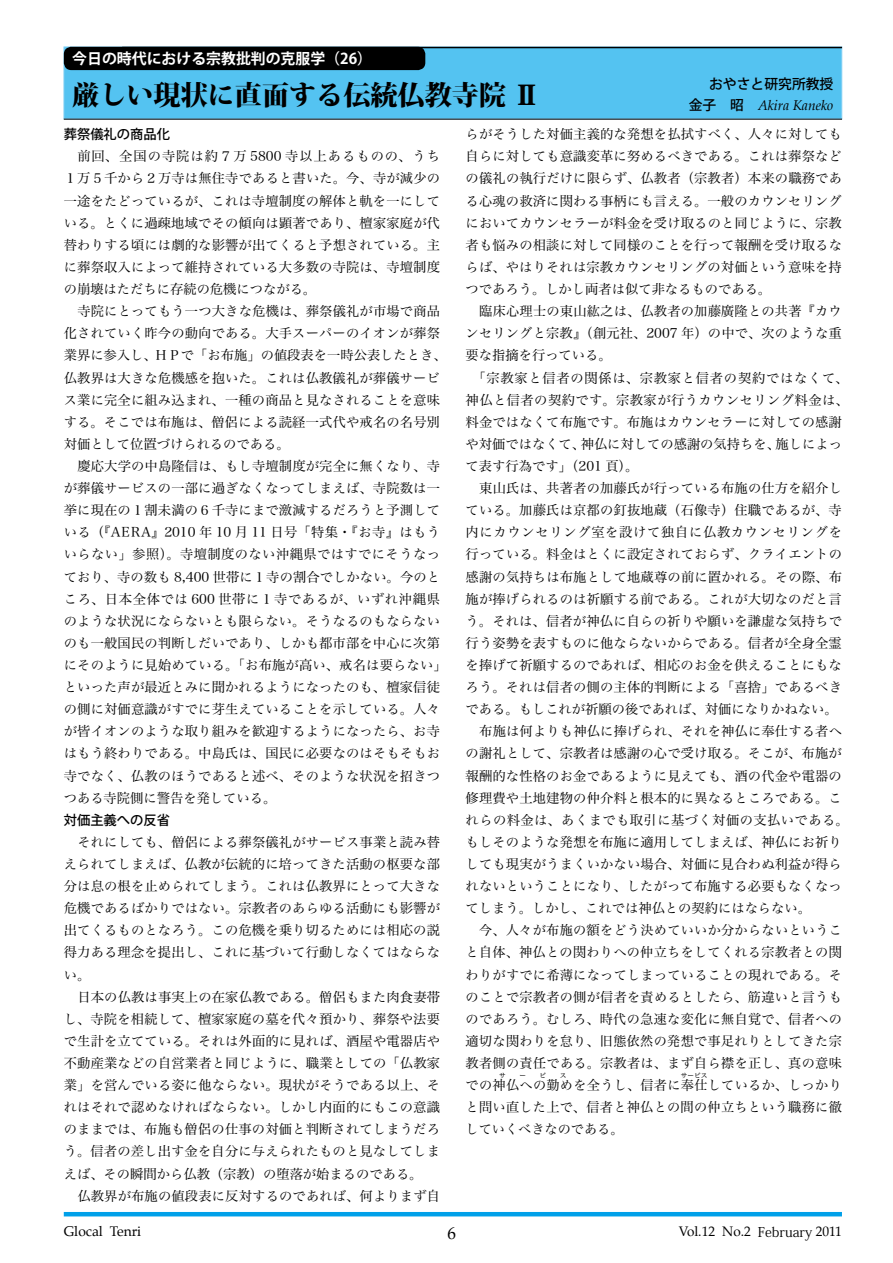
<style>
.page{position:relative;width:893px;height:1263px;background:#fff}
.page>*{position:absolute;margin:0;border:0;box-sizing:border-box;transform-origin:0 0}
.t1{font:800 27.15px "Koz Min Pro";color:#000}
.t2{font:16.95px "Palatino";color:#000}
.t3{font:700 14.85px "Koz Go Pro";color:#fff}
.t4{font:italic 13.8px "Palatino";color:#000}
.t5{font:13.8px "Palatino";color:#000}
.t6{font:500 13.8px "Koz Go Pro";color:#000}
.t7{font:13.5px "Palatino";color:#000}
.t8{font:13.35px/22px "Hira Min Pro W3";letter-spacing:.01em;color:#000;text-align:justify}
.t9{font:13.35px "Hira Min Pro W3";letter-spacing:.035em;color:#000}
.t10{font:13.35px "Hira Min Pro W3";letter-spacing:.055em;color:#000}
.t11{font:13.35px "Hira Min Pro W3";letter-spacing:.05em;color:#000}
.t12{font:500 13.35px "Koz Go Pro";color:#000}
.t13{font:6.6px "Hira Min Pro W3";color:#000}
.s1{font-family:"Koz Go Pro";font-weight:500;font-style:normal}
.s2{font-family:"Koz Min Pro"}
</style>
<div class="page">
<hr style="left:64px;top:1212px;width:778px;height:4px;background:#00a0e9">
<div style="left:64px;top:47px;width:778px;height:72px;background:#54c3f1;border:1px solid #7ecef4"></div>
<hr style="left:64px;top:119px;width:778px;height:1px;background:#000">
<hr style="left:122px;top:47px;width:720px;height:1px;background:#000">
<div style="left:65px;top:48px;width:360px;height:21px;background:#000;border-radius:7px"></div>
<div style="left:64px;top:47px;width:361px;height:23px;border:2px solid #000;border-radius:7px"></div>
<p class="t3" style="left:72px;top:49px;width:301px">今日の時代における宗教批判の克服学（26）</p>
<h1 class="t1" style="left:72px;top:74px;width:469px">厳しい現状に直面する伝統仏教寺院 Ⅱ</h1>
<p class="t6" style="left:709px;top:75px;width:126px">おやさと研究所教授</p>
<p class="t4" style="left:661px;top:94px;width:174px"><span class="s1">　　金子　昭　</span>Akira Kaneko</p>
<p class="t12" style="left:64px;top:126px;width:108px">葬祭儀礼の商品化</p>
<p class="t8" style="left:64px;top:144px;width:378px;text-indent:14px">前回、全国の寺院は約７万 5800 寺以上あるものの、うち１万５千から２万寺は無住寺であると書いた。今、寺が減少の一途をたどっているが、これは寺壇制度の解体と軌を一にしている。とくに過疎地域でその傾向は顕著であり、檀家家庭が代替わりする頃には劇的な影響が出てくると予想されている。主に葬祭収入によって維持されている大多数の寺院は、寺壇制度の崩壊はただちに存続の危機につながる。</p>
<p class="t8" style="left:64px;top:299px;width:384px;text-align:left;text-indent:14px">寺院にとってもう一つ大きな危機は、葬祭儀礼が市場で商品化されていく昨今の動向である。大手スーパーのイオンが葬祭業界に参入し、ＨＰで「お布施」の値段表を一時公表したとき、仏教界は大きな危機感を抱いた。これは仏教儀礼が葬儀サービス業に完全に組み込まれ、一種の商品と見なされることを意味する。そこでは布施は、僧侶による読経一式代や戒名の名号別対価として位置づけられるのである。</p>
<p class="t8" style="left:64px;top:454px;width:385px;text-align:left;text-indent:14px">慶応大学の中島隆信は、もし寺壇制度が完全に無くなり、寺が葬儀サービスの一部に過ぎなくなってしまえば、寺院数は一挙に現在の１割未満の６千寺にまで激減するだろうと予測している（『AERA』2010 年 10 月 11 日号「特集・『お寺』はもういらない」参照）。寺壇制度のない沖縄県ではすでにそうなっており、寺の数も 8,400 世帯に１寺の割合でしかない。今のところ、日本全体では 600 世帯に１寺であるが、いずれ沖縄県のような状況にならないとも限らない。そうなるのもならないのも一般国民の判断しだいであり、しかも都市部を中心に次第にそのように見始めている。「お布施が高い、戒名は要らない」といった声が最近とみに聞かれるようになったのも、檀家信徒の側に対価意識がすでに芽生えていることを示している。人々が皆イオンのような取り組みを歓迎するようになったら、お寺はもう終わりである。中島氏は、国民に必要なのはそもそもお寺でなく、仏教のほうであると述べ、そのような状況を招きつつある寺院側に警告を発している。</p>
<p class="t12" style="left:64px;top:811px;width:108px">対価主義への反省</p>
<p class="t8" style="left:64px;top:830px;width:378px;text-indent:14px">それにしても、僧侶による葬祭儀礼がサービス事業と読み替えられてしまえば、仏教が伝統的に培ってきた活動の枢要な部分は息の根を止められてしまう。これは仏教界にとって大きな危機であるばかりではない。宗教者のあらゆる活動にも影響が出てくるものとなろう。この危機を乗り切るためには相応の説得力ある理念を提出し、これに基づいて行動しなくてはならない。</p>
<p class="t8" style="left:64px;top:984px;width:378px;text-indent:14px">日本の仏教は事実上の在家仏教である。僧侶もまた肉食妻帯し、寺院を相続して、檀家家庭の墓を代々預かり、葬祭や法要で生計を立てている。それは外面的に見れば、酒屋や電器店や不動産業などの自営業者と同じように、職業としての「仏教家業」を営んでいる姿に他ならない。現状がそうである以上、それはそれで認めなければならない。しかし内面的にもこの意識のままでは、布施も僧侶の仕事の対価と判断されてしまうだろう。信者の差し出す金を自分に与えられたものと見なしてしまえば、その瞬間から仏教（宗教）の堕落が始まるのである。</p>
<p class="t8" style="left:77px;top:1183px;width:364px">仏教界が布施の値段表に反対するのであれば、何よりまず自</p>
<p class="t8" style="left:466px;top:122px;width:378px">らがそうした対価主義的な発想を払拭すべく、人々に対しても自らに対しても意識変革に努めるべきである。これは葬祭などの儀礼の執行だけに限らず、仏教者（宗教者）本来の職務である心魂の救済に関わる事柄にも言える。一般のカウンセリングにおいてカウンセラーが料金を受け取るのと同じように、宗教者も悩みの相談に対して同様のことを行って報酬を受け取るならば、やはりそれは宗教カウンセリングの対価という意味を持つであろう。しかし両者は似て非なるものである。</p>
<p class="t8" style="left:479px;top:299px;width:364px">臨床心理士の東山紘之は、仏教者の加藤廣隆との共著『カウ</p>
<p class="t8" style="left:466px;top:321px;width:378px">ンセリングと宗教』（創元社、2007 年）の中で、次のような重</p>
<p class="t8" style="left:466px;top:343px;width:148px">要な指摘を行っている。</p>
<p class="t10" style="left:473px;top:366px;width:377px">「宗教家と信者の関係は、宗教家と信者の契約ではなくて、</p>
<p class="t9" style="left:466px;top:388px;width:385px">神仏と信者の契約です。宗教家が行うカウンセリング料金は、</p>
<p class="t8" style="left:466px;top:409px;width:378px">料金ではなくて布施です。布施はカウンセラーに対しての感謝</p>
<p class="t8" style="left:466px;top:432px;width:378px">や対価ではなくて、神仏に対しての感謝の気持ちを、施しによっ</p>
<p class="t8" style="left:466px;top:454px;width:174px">て表す行為です」（201 頁）。</p>
<p class="t8" style="left:479px;top:476px;width:364px">東山氏は、共著者の加藤氏が行っている布施の仕方を紹介し</p>
<p class="t8" style="left:466px;top:498px;width:378px">ている。加藤氏は京都の釘抜地蔵（石像寺）住職であるが、寺</p>
<p class="t11" style="left:466px;top:521px;width:378px">内にカウンセリング室を設けて独自に仏教カウンセリングを</p>
<p class="t8" style="left:466px;top:542px;width:378px">行っている。料金はとくに設定されておらず、クライエントの</p>
<p class="t8" style="left:466px;top:564px;width:378px">感謝の気持ちは布施として地蔵尊の前に置かれる。その際、布</p>
<p class="t8" style="left:466px;top:586px;width:378px">施が捧げられるのは祈願する前である。これが大切なのだと言</p>
<p class="t8" style="left:466px;top:608px;width:378px">う。それは、信者が神仏に自らの祈りや願いを謙虚な気持ちで</p>
<p class="t8" style="left:466px;top:631px;width:378px">行う姿勢を表すものに他ならないからである。信者が全身全霊</p>
<p class="t8" style="left:466px;top:653px;width:378px">を捧げて祈願するのであれば、相応のお金を供えることにもな</p>
<p class="t8" style="left:466px;top:675px;width:378px">ろう。それは信者の側の主体的判断による「喜捨」であるべき</p>
<p class="t8" style="left:466px;top:697px;width:374px">である。もしこれが祈願の後であれば、対価になりかねない。</p>
<p class="t8" style="left:479px;top:719px;width:364px">布施は何よりも神仏に捧げられ、それを神仏に奉仕する者へ</p>
<p class="t8" style="left:466px;top:741px;width:378px">の謝礼として、宗教者は感謝の心で受け取る。そこが、布施が</p>
<p class="t8" style="left:466px;top:763px;width:378px">報酬的な性格のお金であるように見えても、酒の代金や電器の</p>
<p class="t8" style="left:466px;top:785px;width:378px">修理費や土地建物の仲介料と根本的に異なるところである。こ</p>
<p class="t9" style="left:466px;top:808px;width:385px">れらの料金は、あくまでも取引に基づく対価の支払いである。</p>
<p class="t8" style="left:466px;top:830px;width:378px">もしそのような発想を布施に適用してしまえば、神仏にお祈り</p>
<p class="t8" style="left:466px;top:852px;width:378px">しても現実がうまくいかない場合、対価に見合わぬ利益が得ら</p>
<p class="t8" style="left:466px;top:874px;width:378px">れないということになり、したがって布施する必要もなくなっ</p>
<p class="t8" style="left:466px;top:896px;width:347px">てしまう。しかし、これでは神仏との契約にはならない。</p>
<p class="t8" style="left:479px;top:918px;width:364px">今、人々が布施の額をどう決めていいか分からないというこ</p>
<p class="t8" style="left:466px;top:940px;width:378px">と自体、神仏との関わりへの仲立ちをしてくれる宗教者との関</p>
<p class="t8" style="left:466px;top:962px;width:378px">わりがすでに希薄になってしまっていることの現れである。そ</p>
<p class="t8" style="left:466px;top:984px;width:378px">のことで宗教者の側が信者を責めるとしたら、筋違いと言うも</p>
<p class="t8" style="left:466px;top:1006px;width:378px">のであろう。むしろ、時代の急速な変化に無自覚で、信者への</p>
<p class="t8" style="left:466px;top:1029px;width:378px">適切な関わりを怠り、旧態依然の発想で事足れりとしてきた宗</p>
<p class="t8" style="left:466px;top:1051px;width:378px">教者側の責任である。宗教者は、まず自ら襟を正し、真の意味</p>
<p class="t8" style="left:466px;top:1073px;width:378px">での神仏への勤めを全うし、信者に奉仕しているか、しっかり</p>
<p class="t13" style="left:499px;top:1069px;width:8px">サ</p>
<p class="t13" style="left:519px;top:1069px;width:8px">ー</p>
<p class="t13" style="left:540px;top:1069px;width:8px">ビ</p>
<p class="t13" style="left:560px;top:1069px;width:8px">ス</p>
<p class="t13" style="left:681px;top:1069px;width:28px">サービス</p>
<p class="t8" style="left:466px;top:1095px;width:378px">と問い直した上で、信者と神仏との間の仲立ちという職務に徹していくべきなのである。</p>
<p class="t5" style="left:64px;top:1220px;width:79px">Glocal Tenri</p>
<p class="t2" style="left:448px;top:1219px;width:10px">6</p>
<p class="t7" style="left:679px;top:1220px;width:165px">Vol.12 No.2 <span class="s2">February</span> 2011</p>
</div>
